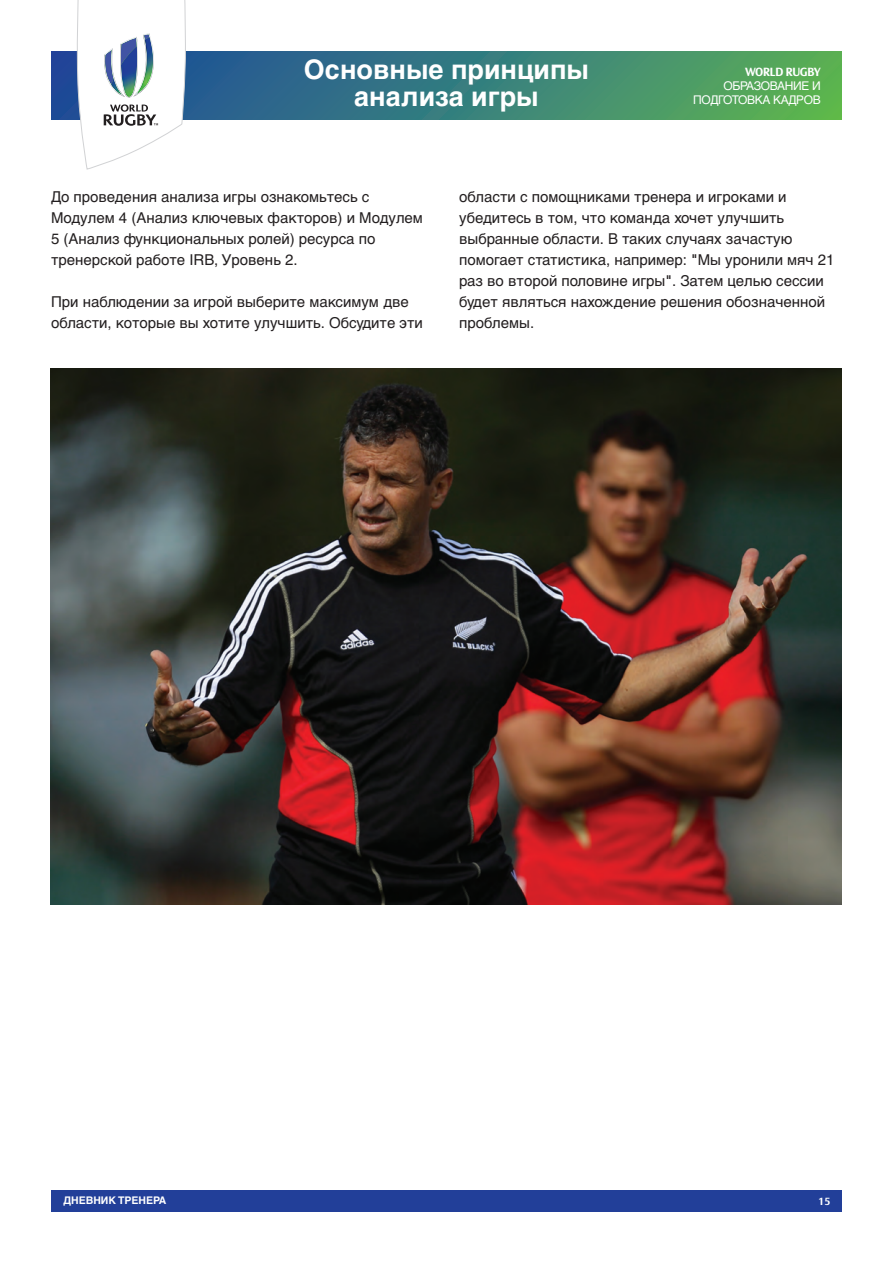
<style>
.page{position:relative;width:893px;height:1263px;background:#fff}
.page>*{position:absolute;margin:0;border:0;box-sizing:border-box;transform-origin:0 0}
.t1{font:700 27px/27px "Helvetica Cyr";color:#fff;text-align:center}
.t2{font:15px/21px "Helvetica Cyr Upright";color:#231f20}
.t3{font:12px/14.4px "Helvetica Cyr Upright";letter-spacing:-.03em;color:#fff;text-align:right}
.t4{font:700 12px "FS Blake";letter-spacing:-.03em;color:#fff}
.t5{font:700 10.5px "Helvetica Cyr";color:#fff}
.t6{font:700 10.5px "FS Blake";color:#fff}
</style>
<div class="page">
<svg style="left:51px;top:51px;width:791px;height:68px;background:#3c8178"></svg>
<svg style="left:77px;top:0;width:109px;height:170px"></svg>
<div style="left:51px;top:1191px;width:791px;height:21px;background:#223f99"></div>
<img style="left:51px;top:368px;width:791px;height:536px">
<h1 class="t1" style="left:304px;top:58px;width:287px">Основные принципы анализа игры</h1>
<p class="t4" style="left:745px;top:67px;width:77px">WORLD RUGBY</p>
<p class="t3" style="left:693px;top:79px;width:129px">ОБРАЗОВАНИЕ И<br>ПОДГОТОВКА КАДРОВ</p>
<p class="t2" style="left:51px;top:188px;width:373px">До проведения анализа игры ознакомьтесь с Модулем 4 (Анализ ключевых факторов) и Модулем 5 (Анализ функциональных ролей) ресурса по тренерской работе IRB, Уровень 2.</p>
<p class="t2" style="left:51px;top:293px;width:373px">При наблюдении за игрой выберите максимум две области, которые вы хотите улучшить. Обсудите эти</p>
<p class="t2" style="left:459px;top:188px;width:377px">области с помощниками тренера и игроками и убедитесь в том, что команда хочет улучшить выбранные области. В таких случаях зачастую помогает статистика, например: "Мы уронили мяч 21 раз во второй половине игры". Затем целью сессии будет являться нахождение решения обозначенной проблемы.</p>
<p class="t5" style="left:64px;top:1197px;width:104px">ДНЕВНИК ТРЕНЕРА</p>
<p class="t6" style="left:818px;top:1197px;width:14px">15</p>
</div>
